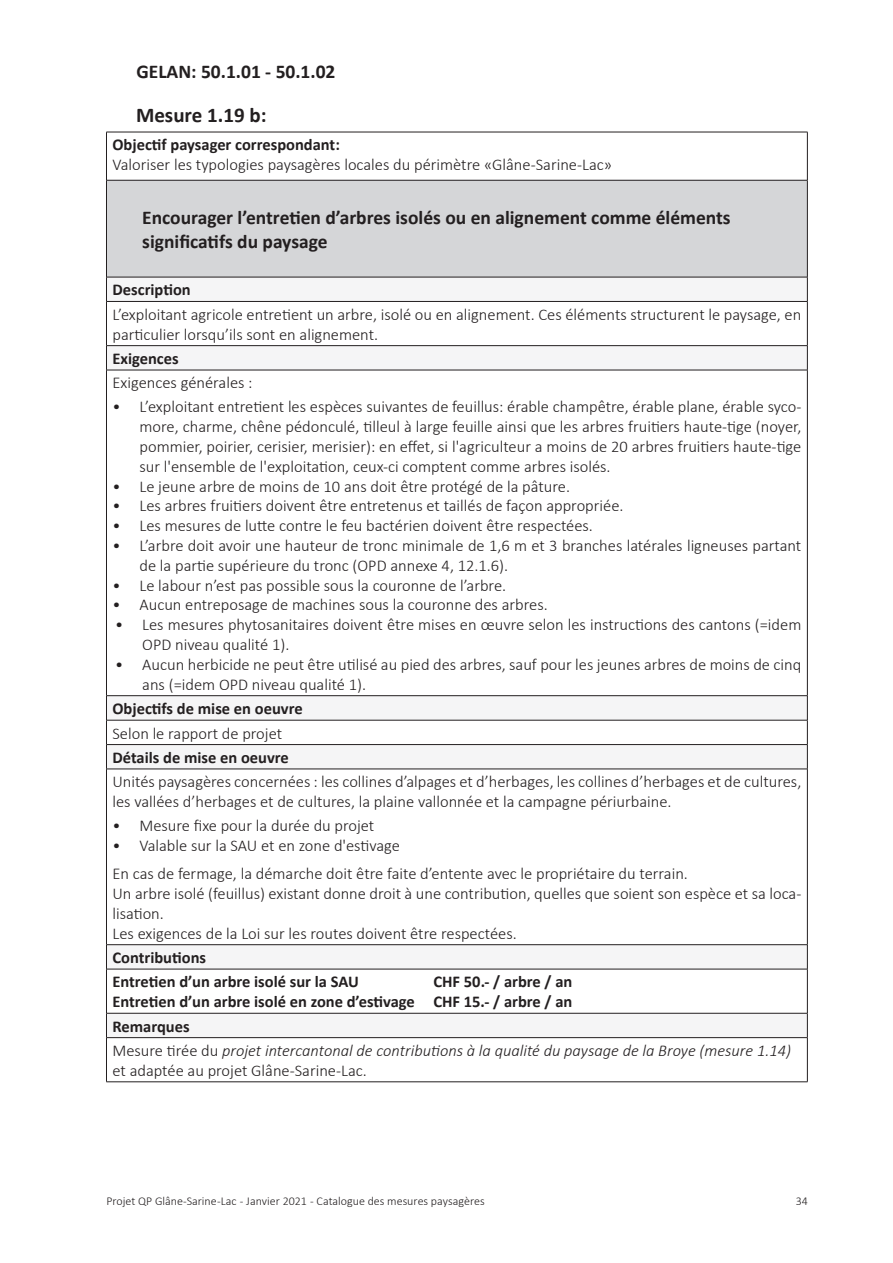
<style>
.page{position:relative;width:893px;height:1263px;background:#fff}
.page>*{position:absolute;margin:0;border:0;box-sizing:border-box;transform-origin:0 0}
.Mesure_Titre{font:700 19.5px "Calibri";color:#231f20}
.Mesure_Texte{font:700 19.5px "Calibri";color:#231f20}
.Mesure_Texte-2{font:300 16.5px/19.8px "Calibri";color:#231f20}
.Mesure_Sous_titre{font:700 16.5px "Calibri";color:#231f20}
.Mesure_Sous_titre-2{font:italic 300 16.5px/19.8px "Calibri";color:#231f20}
.Mesure_Texte-3{font:700 16.5px "Calibri";color:#231f20}
.Mesure_Sous_titre-3{font:300 16.5px "Calibri";color:#231f20}
.t1{font:300 12px "Calibri";color:#231f20}
.s1{font-style:normal}
</style>
<div class="page">
<div style="left:106px;top:180px;width:701px;height:97px;background:#d5d6d8"></div>
<div style="left:106px;top:277px;width:701px;height:24px;background:#f5f5f6"></div>
<svg style="left:107px;top:346px;width:700px;height:691px"></svg>
<hr style="left:106px;top:944px;width:701px;height:1px;background:#231f20">
<svg style="left:106px;top:945px;width:1px;height:24px"></svg>
<svg style="left:807px;top:945px;width:1px;height:24px"></svg>
<hr style="left:106px;top:969px;width:701px;height:1px;background:#231f20">
<hr style="left:106px;top:1013px;width:701px;height:1px;background:#231f20">
<svg style="left:106px;top:1013px;width:1px;height:24px"></svg>
<svg style="left:807px;top:1013px;width:1px;height:24px"></svg>
<hr style="left:106px;top:1037px;width:701px;height:1px;background:#231f20">
<hr style="left:106px;top:132px;width:701px;height:1px;background:#231f20">
<hr style="left:106px;top:132px;width:1px;height:48px;background:#231f20">
<hr style="left:807px;top:132px;width:1px;height:48px;background:#231f20">
<hr style="left:106px;top:180px;width:701px;height:1px;background:#231f20">
<hr style="left:106px;top:180px;width:1px;height:97px;background:#231f20">
<hr style="left:807px;top:180px;width:1px;height:97px;background:#231f20">
<hr style="left:106px;top:277px;width:701px;height:1px;background:#231f20">
<svg style="left:106px;top:277px;width:1px;height:24px"></svg>
<svg style="left:807px;top:277px;width:1px;height:24px"></svg>
<hr style="left:106px;top:301px;width:701px;height:1px;background:#231f20">
<hr style="left:106px;top:302px;width:1px;height:43px;background:#231f20">
<hr style="left:807px;top:302px;width:1px;height:43px;background:#231f20">
<hr style="left:106px;top:345px;width:701px;height:1px;background:#231f20">
<svg style="left:106px;top:346px;width:1px;height:24px"></svg>
<svg style="left:807px;top:346px;width:1px;height:24px"></svg>
<hr style="left:106px;top:370px;width:701px;height:1px;background:#231f20">
<hr style="left:106px;top:370px;width:1px;height:325px;background:#231f20">
<hr style="left:807px;top:370px;width:1px;height:325px;background:#231f20">
<hr style="left:106px;top:695px;width:701px;height:1px;background:#231f20">
<hr style="left:106px;top:720px;width:701px;height:1px;background:#231f20">
<hr style="left:106px;top:744px;width:701px;height:1px;background:#231f20">
<svg style="left:106px;top:696px;width:1px;height:73px"></svg>
<svg style="left:807px;top:696px;width:1px;height:73px"></svg>
<hr style="left:106px;top:769px;width:701px;height:1px;background:#231f20">
<hr style="left:106px;top:769px;width:1px;height:175px;background:#231f20">
<hr style="left:807px;top:769px;width:1px;height:175px;background:#231f20">
<hr style="left:106px;top:969px;width:1px;height:44px;background:#231f20">
<hr style="left:807px;top:969px;width:1px;height:44px;background:#231f20">
<hr style="left:106px;top:1038px;width:1px;height:43px;background:#231f20">
<hr style="left:807px;top:1038px;width:1px;height:43px;background:#231f20">
<hr style="left:106px;top:1081px;width:701px;height:1px;background:#231f20">
<p class="Mesure_Texte" style="left:136px;top:59px;width:201px">GELAN: 50.1.01 - 50.1.02</p>
<p class="Mesure_Texte-3" style="left:112px;top:134px;width:229px">Objectif paysager correspondant:</p>
<p class="Mesure_Texte-2" style="left:112px;top:155px;width:501px">Valoriser les typologies paysagères locales du périmètre «Glâne-Sarine-Lac»</p>
<p class="Mesure_Titre" style="left:142px;top:205px;width:590px">Encourager l’entretien d’arbres isolés ou en alignement comme éléments</p>
<p class="Mesure_Titre" style="left:142px;top:229px;width:187px">significatifs du paysage</p>
<p class="Mesure_Sous_titre" style="left:112px;top:279px;width:80px">Description</p>
<p class="Mesure_Texte-2" style="left:112px;top:304px;width:690px">L’exploitant agricole entretient un arbre, isolé ou en alignement. Ces éléments structurent le paysage, en particulier lorsqu’ils sont en alignement.</p>
<p class="Mesure_Sous_titre" style="left:112px;top:348px;width:68px">Exigences</p>
<p class="Mesure_Texte-2" style="left:112px;top:373px;width:142px">Exigences générales :</p>
<p class="Mesure_Texte-2" style="left:139px;top:397px;width:663px;text-align:justify;text-indent:-27px">• L’exploitant entretient les espèces suivantes de feuillus: érable champêtre, érable plane, érable syco&shy;more, charme, chêne pédonculé, tilleul à large feuille ainsi que les arbres fruitiers haute-tige (noyer, pommier, poirier, cerisier, merisier): en effet, si l'agriculteur a moins de 20 arbres fruitiers haute-tige sur l'ensemble de l'exploitation, ceux-ci comptent comme arbres isolés.</p>
<p class="Mesure_Texte-2" style="left:112px;top:476px;width:459px">• Le jeune arbre de moins de 10 ans doit être protégé de la pâture.</p>
<p class="Mesure_Texte-2" style="left:112px;top:496px;width:512px">• Les arbres fruitiers doivent être entretenus et taillés de façon appropriée.</p>
<p class="Mesure_Texte-2" style="left:112px;top:516px;width:482px">• Les mesures de lutte contre le feu bactérien doivent être respectées.</p>
<p class="Mesure_Texte-2" style="left:139px;top:535px;width:663px;text-indent:-27px">• L’arbre doit avoir une hauteur de tronc minimale de 1,6 m et 3 branches latérales ligneuses partant de la partie supérieure du tronc (OPD annexe 4, 12.1.6).</p>
<p class="Mesure_Texte-2" style="left:112px;top:575px;width:395px">• Le labour n’est pas possible sous la couronne de l’arbre.</p>
<p class="Mesure_Texte-2" style="left:112px;top:595px;width:437px">• Aucun entreposage de machines sous la couronne des arbres.</p>
<p class="Mesure_Texte-2" style="left:142px;top:615px;width:661px;text-indent:-27px">• Les mesures phytosanitaires doivent être mises en œuvre selon les instructions des cantons (=idem<br>OPD niveau qualité 1).</p>
<p class="Mesure_Texte-2" style="left:142px;top:654px;width:661px;text-indent:-27px">• Aucun herbicide ne peut être utilisé au pied des arbres, sauf pour les jeunes arbres de moins de cinq ans (=idem OPD niveau qualité 1).</p>
<p class="Mesure_Sous_titre" style="left:112px;top:698px;width:192px">Objectifs de mise en oeuvre</p>
<p class="Mesure_Sous_titre-3" style="left:112px;top:723px;width:171px">Selon le rapport de projet</p>
<p class="Mesure_Sous_titre" style="left:112px;top:747px;width:178px">Détails de mise en oeuvre</p>
<p class="Mesure_Texte-2" style="left:112px;top:772px;width:690px">Unités paysagères concernées : les collines d’alpages et d’herbages, les collines d’herbages et de cultures, les vallées d’herbages et de cultures, la plaine vallonnée et la campagne périurbaine.</p>
<p class="Mesure_Texte-2" style="left:112px;top:816px;width:263px">• Mesure fixe pour la durée du projet</p>
<p class="Mesure_Texte-2" style="left:112px;top:835px;width:289px">• Valable sur la SAU et en zone d'estivage</p>
<p class="Mesure_Texte-2" style="left:112px;top:864px;width:577px">En cas de fermage, la démarche doit être faite d’entente avec le propriétaire du terrain.</p>
<p class="Mesure_Texte-2" style="left:112px;top:883px;width:690px">Un arbre isolé (feuillus) existant donne droit à une contribution, quelles que soient son espèce et sa loca&shy;lisation.</p>
<p class="Mesure_Texte-2" style="left:112px;top:923px;width:406px">Les exigences de la Loi sur les routes doivent être respectées.</p>
<p class="Mesure_Sous_titre" style="left:112px;top:947px;width:95px">Contributions</p>
<p class="Mesure_Sous_titre" style="left:112px;top:971px;width:248px">Entretien d’un arbre isolé sur la SAU</p>
<p class="Mesure_Sous_titre" style="left:433px;top:971px;width:140px">CHF 50.- / arbre / an</p>
<p class="Mesure_Sous_titre" style="left:112px;top:991px;width:461px">Entretien d’un arbre isolé en zone d’estivage CHF 15.- / arbre / an</p>
<p class="Mesure_Sous_titre" style="left:112px;top:1015px;width:79px">Remarques</p>
<p class="Mesure_Sous_titre-2" style="left:112px;top:1040px;width:680px"><span class="s1">Mesure tirée du</span> projet intercantonal de contributions à la qualité du paysage de la Broye (mesure 1.14) <span class="s1">et adaptée au projet Glâne-Sarine-Lac.</span></p>
<p class="t1" style="left:106px;top:1194px;width:380px">Projet QP Glâne-Sarine -Lac - Janvier 2021 - Catalogue des mesures paysagères</p>
<p class="t1" style="left:796px;top:1194px;width:14px">34</p>
</div>
